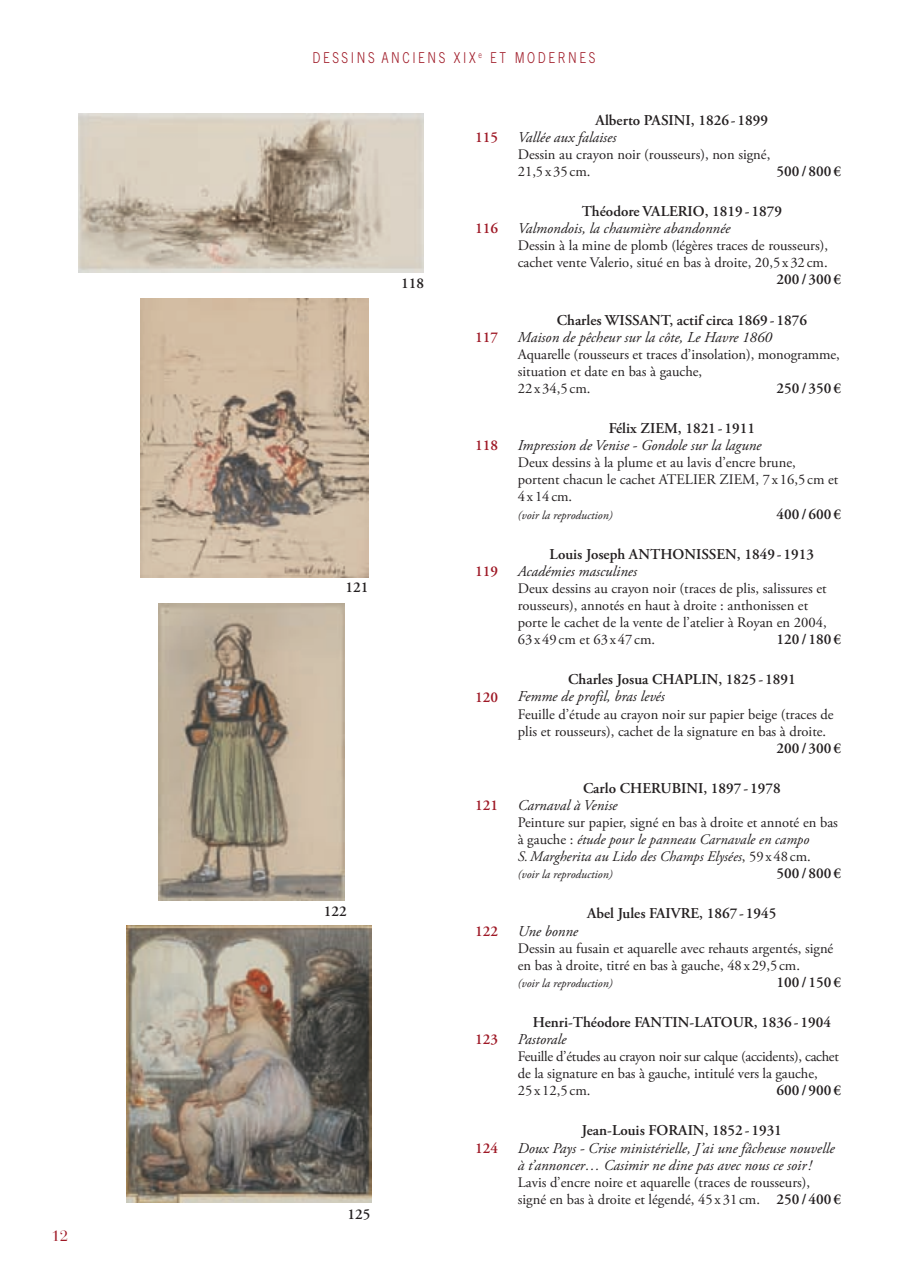
<style>
.page{position:relative;width:910px;height:1284px;background:#fff}
.page>*{position:absolute;margin:0;border:0;box-sizing:border-box;transform-origin:0 0}
.t1{font:600 15px/17.1px "Adobe Garamond Pro";color:#231f20}
.t2{font:italic 15px/17.1px "Adobe Garamond Pro";color:#231f20}
.t3{font:600 15px "Adobe Garamond Pro";color:#9e1825}
.t4{font:300 15px "Trade Gothic";letter-spacing:.215em;color:#9e1825;scale:.8 1}
.t5{font:15px "Bauer Bodoni";color:#9e1825}
.t6{font:14.55px/17.1px "Adobe Garamond Pro";color:#231f20}
.t7{font:italic 14.55px/17.1px "Adobe Garamond Pro";color:#231f20}
.t8{font:14.55px/17.1px "Adobe Garamond Pro";letter-spacing:-.02em;color:#231f20}
.t9{font:italic 12px "Adobe Garamond Pro";color:#231f20}
.s1{font-weight:400;font-style:italic}
.s2{font-weight:600;font-style:normal}
.s3{font-style:normal}
.s4{font-weight:600;font-size:15px}
</style>
<div class="page">
<img style="left:79px;top:114px;width:344px;height:158px">
<img style="left:140px;top:298px;width:228px;height:279px">
<img style="left:158px;top:603px;width:186px;height:297px">
<img style="left:126px;top:925px;width:245px;height:277px">
<p class="t5" style="left:52px;top:1230px;width:18px">12</p>
<p class="t4" style="left:312px;top:52px;width:355px">DESSINS ANCIENS XIX <sup>e</sup> ET MODERNES</p>
<p class="t1" style="left:401px;top:276px;width:24px">118</p>
<p class="t1" style="left:345px;top:580px;width:24px">121</p>
<p class="t1" style="left:324px;top:903px;width:24px">122</p>
<p class="t1" style="left:348px;top:1207px;width:24px">125</p>
<p class="t3" style="left:475px;top:131px;width:24px">115</p>
<p class="t3" style="left:475px;top:222px;width:24px">116</p>
<p class="t3" style="left:475px;top:331px;width:24px">117</p>
<p class="t3" style="left:475px;top:439px;width:24px">118</p>
<p class="t3" style="left:475px;top:565px;width:24px">119</p>
<p class="t3" style="left:475px;top:690px;width:24px">120</p>
<p class="t3" style="left:475px;top:799px;width:24px">121</p>
<p class="t3" style="left:475px;top:924px;width:24px">122</p>
<p class="t3" style="left:475px;top:1033px;width:24px">123</p>
<p class="t3" style="left:475px;top:1141px;width:24px">124</p>
<p class="t1" style="left:518px;top:113px;width:252px;text-indent:78px">Alberto PASINI, 1826 - 1899<br><span class="s1">Vallée aux falaises</span></p>
<p class="t6" style="left:518px;top:147px;width:254px">Dessin au crayon noir (rousseurs), non signé,<br>21,5 x 35 cm.</p>
<p class="t1" style="left:776px;top:164px;width:66px">500 / 800 €</p>
<p class="t2" style="left:518px;top:204px;width:266px;text-indent:64px"><span class="s2">Théodore VALERIO, 1819 - 1879<br></span>Valmondois, la chaumière abandonnée</p>
<p class="t6" style="left:518px;top:238px;width:312px">Dessin à la mine de plomb (légères traces de rousseurs), cachet vente Valerio, situé en bas à droite, 20,5 x 32 cm.</p>
<p class="t1" style="left:776px;top:272px;width:66px">200 / 300 €</p>
<p class="t2" style="left:518px;top:312px;width:291px;text-indent:39px"><span class="s2">Charles WISSANT, actif circa 1869 - 1876<br></span>Maison de pêcheur sur la côte, Le Havre 1860</p>
<p class="t6" style="left:518px;top:347px;width:324px">Aquarelle (rousseurs et traces d’insolation), monogramme, situation et date en bas à gauche,<br>22 x 34,5 cm.</p>
<p class="t1" style="left:776px;top:381px;width:66px">250 / 350 €</p>
<p class="t2" style="left:518px;top:421px;width:245px;text-indent:91px"><span class="s2">Félix ZIEM, 1821 - 1911<br></span>Impression de Venise - Gondole sur la lagune</p>
<p class="t6" style="left:518px;top:455px;width:322px">Deux dessins à la plume et au lavis d’encre brune, portent chacun le cachet ATELIER ZIEM, 7 x 16,5 cm et<br>4x14cm.</p>
<p class="t9" style="left:518px;top:510px;width:96px">(voir la reproduction)</p>
<p class="t1" style="left:776px;top:506px;width:66px">400 / 600 €</p>
<p class="t1" style="left:518px;top:546px;width:298px;text-indent:32px">Louis Joseph ANTHONISSEN, 1849 - 1913<br><span class="s1">Académies masculines</span></p>
<p class="t6" style="left:518px;top:581px;width:310px">Deux dessins au crayon noir (traces de plis, salissures et rousseurs), annotés en haut à droite : anthonissen et porte le cachet de la vente de l’atelier à Royan en 2004, 63 x 49 cm et 63 x 47 cm.</p>
<p class="t1" style="left:776px;top:632px;width:66px">120 / 180 €</p>
<p class="t1" style="left:518px;top:672px;width:279px;text-indent:50px">Charles Josua CHAPLIN, 1825 - 1891<br><span class="s1">Femme de profil, bras levés</span></p>
<p class="t6" style="left:518px;top:706px;width:317px">Feuille d’étude au crayon noir sur papier beige (traces de plis et rousseurs), cachet de la signature en bas à droite.</p>
<p class="t1" style="left:776px;top:740px;width:66px">200 / 300 €</p>
<p class="t1" style="left:518px;top:780px;width:264px;text-indent:65px">Carlo CHERUBINI, 1897 - 1978<br><span class="s1">Carnaval à Venise</span></p>
<p class="t7" style="left:518px;top:815px;width:322px"><span class="s3">Peinture sur papier, signé en bas à droite et annoté en bas à gauche :</span> étude pour le panneau Carnavale en campo<br>S. Margherita au Lido des Champs Elysées<span class="s3">, 59 x 48 cm.</span></p>
<p class="t9" style="left:518px;top:869px;width:96px">(voir la reproduction)</p>
<p class="t1" style="left:776px;top:866px;width:66px">500 / 800 €</p>
<p class="t1" style="left:587px;top:906px;width:191px">Abel Jules FAIVRE, 1867 - 1945</p>
<p class="t2" style="left:518px;top:923px;width:62px">Une bonne</p>
<p class="t6" style="left:518px;top:940px;width:317px">Dessin au fusain et aquarelle avec rehauts argentés, signé en bas à droite, titré en bas à gauche, 48 x 29,5 cm.</p>
<p class="t9" style="left:518px;top:978px;width:96px">(voir la reproduction)</p>
<p class="t1" style="left:776px;top:974px;width:66px">100 / 150 €</p>
<p class="t1" style="left:518px;top:1015px;width:315px;text-indent:15px">Henri-Théodore FANTIN-LATOUR, 1836 - 1904<br><span class="s1">Pastorale</span></p>
<p class="t8" style="left:518px;top:1049px;width:323px">Feuille d’études au crayon noir sur calque (accidents), cachet de la signature en bas à gauche, intitulé vers la gauche,<br>25 x 12,5 cm.</p>
<p class="t1" style="left:776px;top:1083px;width:66px">600 / 900 €</p>
<p class="t2" style="left:518px;top:1123px;width:318px;text-indent:64px"><span class="s2">Jean-Louis FORAIN, 1852 - 1931<br></span>Doux Pays - Crise ministérielle, J’ai une fâcheuse nouvelle à t’annoncer… Casimir ne dine pas avec nous ce soir !</p>
<p class="t6" style="left:518px;top:1174px;width:325px">Lavis d’encre noire et aquarelle (traces de rousseurs), signé en bas à droite et légendé, 45 x 31 cm. <span class="s4">250 / 400 €</span></p>
</div>
